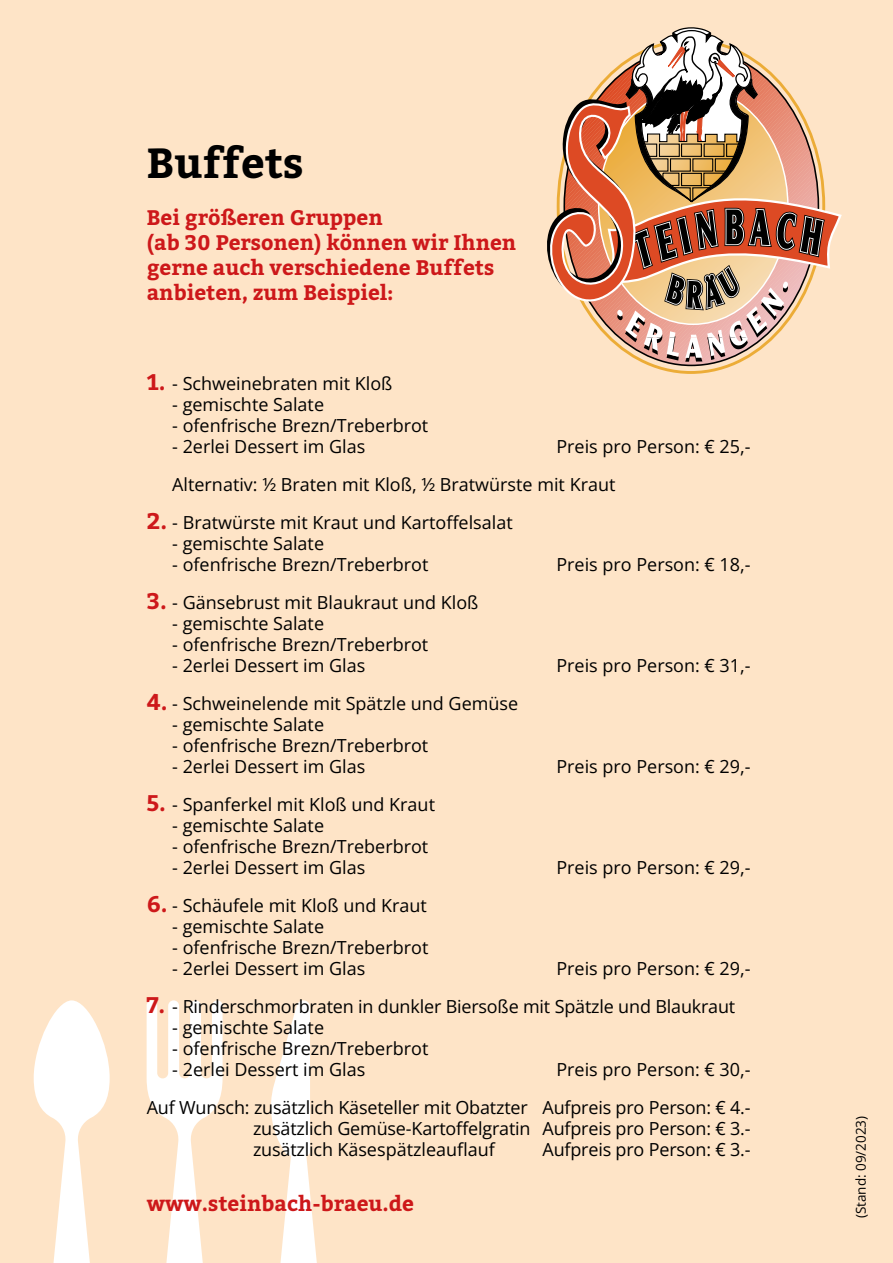
<style>
.page{position:relative;width:893px;height:1263px;background:#fee4c7}
.page>*{position:absolute;margin:0;border:0;box-sizing:border-box;transform-origin:0 0}
.t1{font:700 42px "Bitter";color:#000}
.t2{font:700 21px/25.2px "Bitter";color:#cd181a}
.t3{font:18px/38px "Open Sans";color:#000}
.t4{font:13.5px "Open Sans";color:#000}
.s1{font-family:"Bitter";font-weight:700;font-size:22.5px;color:#cd181a}
</style>
<div class="page">
<svg style="left:547px;top:27px;width:295px;height:338px"></svg>
<svg style="left:34px;top:1000px;width:76px;height:263px"></svg>
<svg style="left:147px;top:1000px;width:76px;height:263px"></svg>
<svg style="left:271px;top:1000px;width:46px;height:263px"></svg>
<h1 class="t1" style="left:147px;top:136px;width:158px">Buffets</h1>
<p class="t2" style="left:147px;top:205px;width:371px">Bei größeren Gruppen<br>(ab 30 Personen) können wir Ihnen gerne auch verschiedene Buffets anbieten, zum Beispiel:</p>
<p class="t3" style="left:147px;top:364px;width:247px"><span class="s1">1.</span> - Schweinebraten mit Kloß</p>
<p class="t3" style="left:172px;top:385px;width:153px">- gemischte Salate</p>
<p class="t3" style="left:172px;top:406px;width:258px">- ofenfrische Brezn/Treberbrot</p>
<p class="t3" style="left:172px;top:427px;width:195px">- 2erlei Dessert im Glas</p>
<p class="t3" style="left:172px;top:427px;width:580px;text-indent:384px">Preis pro Person: € 25,-<br>Alternativ: ½ Braten mit Kloß, ½ Bratwürste mit Kraut</p>
<p class="t3" style="left:147px;top:503px;width:368px"><span class="s1">2.</span> - Bratwürste mit Kraut und Kartoffelsalat</p>
<p class="t3" style="left:172px;top:524px;width:153px">- gemischte Salate</p>
<p class="t3" style="left:172px;top:545px;width:258px">- ofenfrische Brezn/Treberbrot</p>
<p class="t3" style="left:556px;top:545px;width:196px">Preis pro Person: € 18,-</p>
<p class="t3" style="left:147px;top:583px;width:333px"><span class="s1">3.</span> - Gänsebrust mit Blaukraut und Kloß</p>
<p class="t3" style="left:172px;top:604px;width:153px">- gemischte Salate</p>
<p class="t3" style="left:172px;top:625px;width:258px">- ofenfrische Brezn/Treberbrot</p>
<p class="t3" style="left:172px;top:646px;width:195px">- 2erlei Dessert im Glas</p>
<p class="t3" style="left:556px;top:646px;width:196px">Preis pro Person: € 31,-</p>
<p class="t3" style="left:147px;top:684px;width:373px"><span class="s1">4.</span> - Schweinelende mit Spätzle und Gemüse</p>
<p class="t3" style="left:172px;top:705px;width:153px">- gemischte Salate</p>
<p class="t3" style="left:172px;top:726px;width:258px">- ofenfrische Brezn/Treberbrot</p>
<p class="t3" style="left:172px;top:747px;width:195px">- 2erlei Dessert im Glas</p>
<p class="t3" style="left:556px;top:747px;width:196px">Preis pro Person: € 29,-</p>
<p class="t3" style="left:147px;top:785px;width:290px"><span class="s1">5.</span> - Spanferkel mit Kloß und Kraut</p>
<p class="t3" style="left:172px;top:806px;width:153px">- gemischte Salate</p>
<p class="t3" style="left:172px;top:827px;width:258px">- ofenfrische Brezn/Treberbrot</p>
<p class="t3" style="left:172px;top:848px;width:195px">- 2erlei Dessert im Glas</p>
<p class="t3" style="left:556px;top:848px;width:196px">Preis pro Person: € 29,-</p>
<p class="t3" style="left:147px;top:886px;width:282px"><span class="s1">6.</span> -- Schäufele mit Kloß und Kraut</p>
<p class="t3" style="left:172px;top:907px;width:153px">- gemischte Salate</p>
<p class="t3" style="left:172px;top:928px;width:258px">- ofenfrische Brezn/Treberbrot</p>
<p class="t3" style="left:172px;top:949px;width:195px">- 2erlei Dessert im Glas</p>
<p class="t3" style="left:556px;top:949px;width:196px">Preis pro Person: € 29,-</p>
<p class="t3" style="left:147px;top:987px;width:590px"><span class="s1">7.</span> - Rinderschmorbraten in dunkler Biersoße mit Spätzle und Blaukraut</p>
<p class="t3" style="left:172px;top:1008px;width:153px">- gemischte Salate</p>
<p class="t3" style="left:172px;top:1029px;width:258px">- ofenfrische Brezn/Treberbrot</p>
<p class="t3" style="left:172px;top:1050px;width:195px">- 2erlei Dessert im Glas</p>
<p class="t3" style="left:147px;top:1050px;width:605px;text-align:right">Preis pro Person: € 30,-<br>Auf Wunsch: zusätzlich Käseteller mit Obatzter Aufpreis pro Person: € 4.-</p>
<p class="t3" style="left:253px;top:1118px;width:499px;line-height:21px">zusätzlich Gemüse-Kartoffelgratin Aufpreis pro Person: € 3.- zusätzlich Käsespätzleauflauf</p>
<p class="t3" style="left:542px;top:1130px;width:210px">Aufpreis pro Person: € 3.-</p>
<p class="t2" style="left:147px;top:1192px;width:269px">www.steinbach-braeu.de</p>
<p class="t4" style="left:852px;top:1218px;width:104px;rotate:-90deg">(Stand: 09/2023)</p>
</div>
